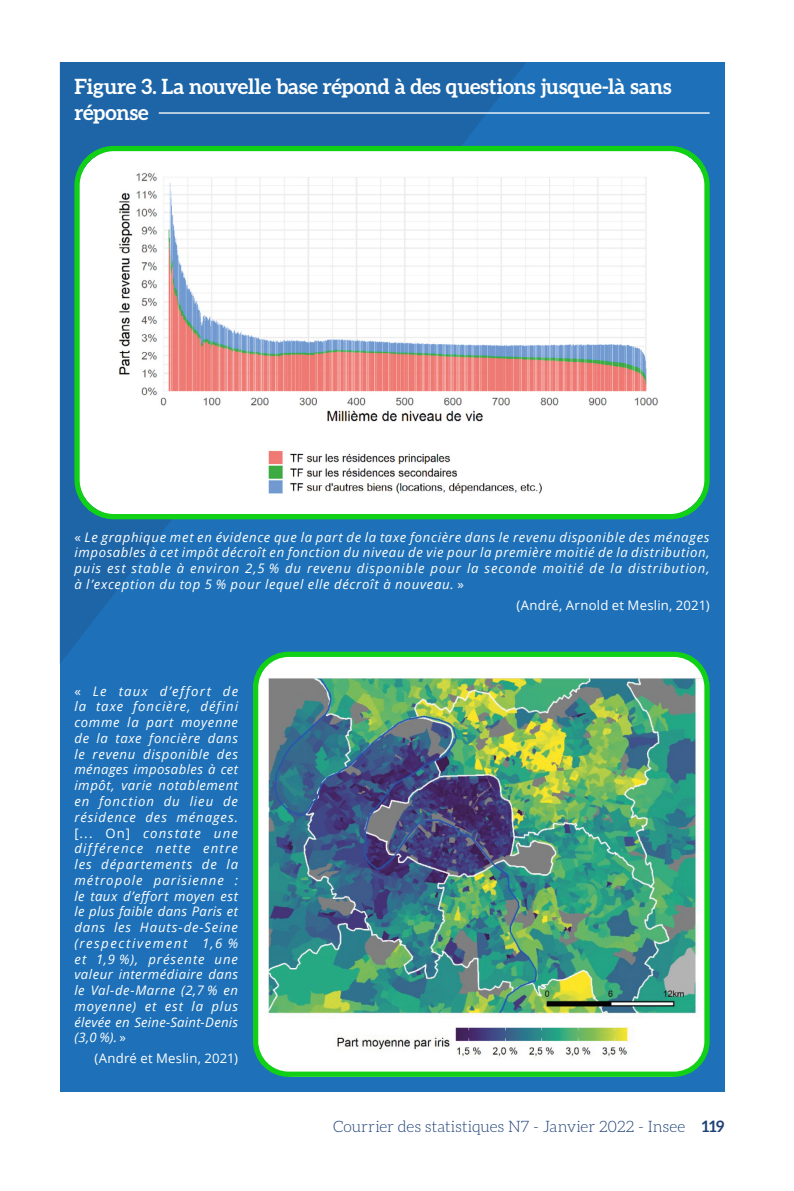
<style>
.page{position:relative;width:794px;height:1191px;background:#fff}
.page>*{position:absolute;margin:0;border:0;box-sizing:border-box;transform-origin:0 0}
.t1{font:700 21px/26.2px "Aleo";letter-spacing:-.005em;color:#fff}
.t2{font:300 15.75px "Aleo";color:#1e4176}
.t3{font:italic 13.12px/15.8px "Open Sans";letter-spacing:.055em;color:#fff;text-align:justify}
.t4{font:13.12px "Open Sans";letter-spacing:.015em;color:#fff}
.s1{font-style:normal}
.s2{font-weight:700}
</style>
<div class="page">
<div style="left:60px;top:62px;width:664px;height:1029px;background:#1e71b8"></div>
<svg style="left:60px;top:62px;width:466px;height:602px"></svg>
<hr style="left:159px;top:112px;width:550px;height:2px;background:#fff">
<div style="left:257px;top:652px;width:448px;height:424px;background:#fff;border-radius:38px"></div>
<img style="left:259px;top:665px;width:445px;height:398px">
<div style="left:253px;top:651px;width:456px;height:425px;border:5px solid #11d116;border-radius:33px"></div>
<div style="left:78px;top:150px;width:628px;height:365px;background:#fff;border-radius:39px"></div>
<img style="left:119px;top:172px;width:539px;height:322px">
<div style="left:74px;top:146px;width:635px;height:373px;border:5px solid #11d116;border-radius:37px"></div>
<h1 class="t1" style="left:74px;top:73px;width:598px">Figure 3. La nouvelle base répond à des questions jusque-là sans réponse</h1>
<p class="t3" style="left:74px;top:529px;width:636px"><span class="s1">«</span> Le graphique met en évidence que la part de la taxe foncière dans le revenu disponible des ménages imposables à cet impôt décroît en fonction du niveau de vie pour la première moitié de la distribution, puis est stable à environ 2,5 % du revenu disponible pour la seconde moitié de la distribution, à l’exception du top 5 % pour lequel elle décroît à nouveau. <span class="s1">»</span></p>
<p class="t4" style="left:516px;top:596px;width:195px">(André, Arnold et Meslin, 2021)</p>
<p class="t3" style="left:74px;top:682px;width:165px"><span class="s1">«</span> Le taux d’effort de la taxe foncière, défini comme la part moyenne de la taxe foncière dans le revenu disponible des ménages imposables à cet impôt, varie notablement en fonction du lieu de résidence des ménages. <span class="s1">[... On]</span> constate une différence nette entre les départements de la métropole parisienne : le taux d’effort moyen est le plus faible dans Paris et dans les Hauts-de-Seine (respectivement 1,6 % et 1,9 %), présente une valeur intermédiaire dans le Val-de-Marne (2,7 % en moyenne) et est la plus élevée en Seine-Saint-Denis (3,0 %). <span class="s1">»</span></p>
<p class="t4" style="left:94px;top:1049px;width:145px">(André et Meslin, 2021)</p>
<p class="t2" style="left:333px;top:1117px;width:393px">Courrier des statistiques N7 - Janvier 2022 - Insee <span class="s2">119</span></p>
</div>
